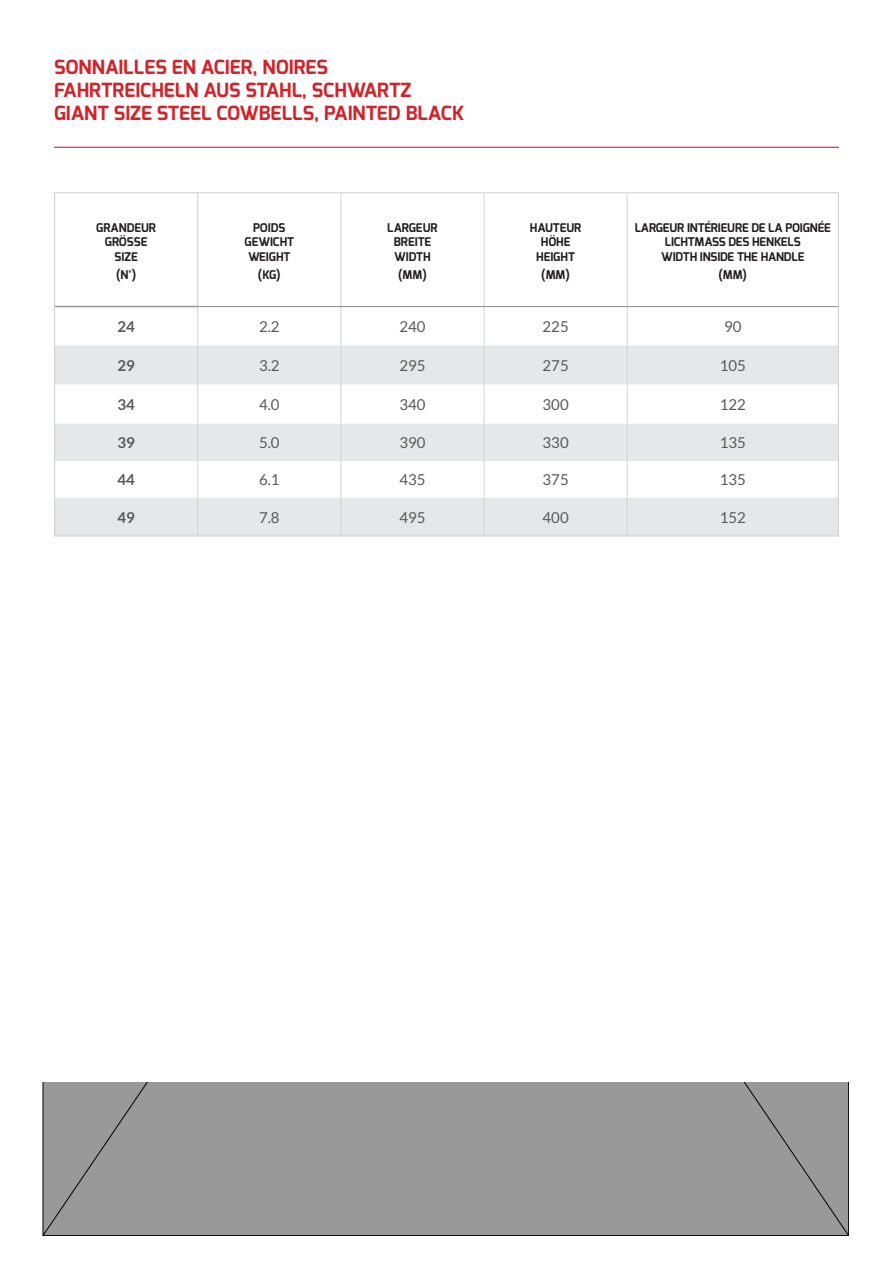
<style>
.page{position:relative;width:893px;height:1263px;background:#fff}
.page>*{position:absolute;margin:0;border:0;box-sizing:border-box;transform-origin:0 0}
.Style_de_paragraphe{font:700 19.5px "Exo";color:#d1232a}
.Style_de_paragraphe-2{font:15px "Lato";color:#57585a}
.Style_de_paragraphe-3{font:700 15px "Lato";color:#57585a}
.titre{font:700 12px "Exo";letter-spacing:-.01em;color:#231f20}
</style>
<div class="page">
<div style="left:43px;top:1082px;width:806px;height:153px;background:#999"></div>
<svg style="left:55px;top:307px;width:783px;height:38px"></svg>
<svg style="left:55px;top:345px;width:783px;height:190px;fill:#e6e7e9"></svg>
<hr style="left:54px;top:192px;width:144px;height:1px;background:#d1d2d4">
<hr style="left:54px;top:193px;width:1px;height:113px;background:#d1d2d4">
<hr style="left:54px;top:306px;width:1px;height:39px;background:#d1d2d4">
<hr style="left:838px;top:306px;width:1px;height:39px;background:#d1d2d4">
<hr style="left:54px;top:345px;width:1px;height:40px;background:#d1d2d4">
<hr style="left:838px;top:345px;width:1px;height:40px;background:#d1d2d4">
<hr style="left:54px;top:385px;width:1px;height:39px;background:#d1d2d4">
<hr style="left:838px;top:385px;width:1px;height:39px;background:#d1d2d4">
<hr style="left:54px;top:424px;width:1px;height:37px;background:#d1d2d4">
<hr style="left:838px;top:424px;width:1px;height:37px;background:#d1d2d4">
<hr style="left:54px;top:461px;width:1px;height:37px;background:#d1d2d4">
<hr style="left:838px;top:461px;width:1px;height:37px;background:#d1d2d4">
<hr style="left:54px;top:498px;width:1px;height:37px;background:#d1d2d4">
<hr style="left:838px;top:498px;width:1px;height:37px;background:#d1d2d4">
<hr style="left:54px;top:535px;width:144px;height:1px;background:#d1d2d4">
<hr style="left:198px;top:535px;width:143px;height:1px;background:#d1d2d4">
<hr style="left:341px;top:535px;width:143px;height:1px;background:#d1d2d4">
<hr style="left:484px;top:535px;width:143px;height:1px;background:#d1d2d4">
<hr style="left:627px;top:535px;width:212px;height:1px;background:#d1d2d4">
<hr style="left:340px;top:193px;width:1px;height:113px;background:#d1d2d4">
<hr style="left:484px;top:193px;width:1px;height:113px;background:#d1d2d4">
<hr style="left:627px;top:193px;width:1px;height:113px;background:#d1d2d4">
<hr style="left:197px;top:307px;width:1px;height:38px;background:#d1d2d4">
<hr style="left:340px;top:307px;width:1px;height:38px;background:#d1d2d4">
<hr style="left:484px;top:307px;width:1px;height:38px;background:#d1d2d4">
<hr style="left:627px;top:307px;width:1px;height:38px;background:#d1d2d4">
<hr style="left:197px;top:345px;width:1px;height:40px;background:#d1d2d4">
<hr style="left:340px;top:345px;width:1px;height:40px;background:#d1d2d4">
<hr style="left:484px;top:345px;width:1px;height:40px;background:#d1d2d4">
<hr style="left:627px;top:345px;width:1px;height:40px;background:#d1d2d4">
<hr style="left:197px;top:385px;width:1px;height:39px;background:#d1d2d4">
<hr style="left:340px;top:385px;width:1px;height:39px;background:#d1d2d4">
<hr style="left:484px;top:385px;width:1px;height:39px;background:#d1d2d4">
<hr style="left:627px;top:385px;width:1px;height:39px;background:#d1d2d4">
<hr style="left:197px;top:424px;width:1px;height:37px;background:#d1d2d4">
<hr style="left:340px;top:424px;width:1px;height:37px;background:#d1d2d4">
<hr style="left:484px;top:424px;width:1px;height:37px;background:#d1d2d4">
<hr style="left:627px;top:424px;width:1px;height:37px;background:#d1d2d4">
<hr style="left:197px;top:461px;width:1px;height:37px;background:#d1d2d4">
<hr style="left:340px;top:461px;width:1px;height:37px;background:#d1d2d4">
<hr style="left:484px;top:461px;width:1px;height:37px;background:#d1d2d4">
<hr style="left:627px;top:461px;width:1px;height:37px;background:#d1d2d4">
<hr style="left:197px;top:498px;width:1px;height:37px;background:#d1d2d4">
<hr style="left:340px;top:498px;width:1px;height:37px;background:#d1d2d4">
<hr style="left:484px;top:498px;width:1px;height:37px;background:#d1d2d4">
<hr style="left:627px;top:498px;width:1px;height:37px;background:#d1d2d4">
<hr style="left:55px;top:306px;width:143px;height:1px;background:#939598">
<hr style="left:198px;top:192px;width:143px;height:1px;background:#d1d2d4">
<hr style="left:197px;top:193px;width:1px;height:113px;background:#d1d2d4">
<hr style="left:341px;top:192px;width:143px;height:1px;background:#d1d2d4">
<hr style="left:484px;top:192px;width:143px;height:1px;background:#d1d2d4">
<hr style="left:627px;top:192px;width:212px;height:1px;background:#d1d2d4">
<hr style="left:838px;top:193px;width:1px;height:113px;background:#d1d2d4">
<hr style="left:198px;top:306px;width:143px;height:1px;background:#939598">
<hr style="left:341px;top:306px;width:143px;height:1px;background:#939598">
<hr style="left:484px;top:306px;width:143px;height:1px;background:#939598">
<hr style="left:627px;top:306px;width:211px;height:1px;background:#939598">
<hr style="left:54px;top:147px;width:785px;height:1px;background:#d1232a">
<p class="Style_de_paragraphe" style="left:54px;top:54px;width:276px">SONNAILLES EN ACIER, NOIRES</p>
<p class="Style_de_paragraphe" style="left:54px;top:77px;width:359px">FAHRTREICHELN AUS STAHL, SCHWARTZ</p>
<p class="Style_de_paragraphe" style="left:54px;top:101px;width:412px">GIANT SIZE STEEL COWBELLS, PAINTED BLACK</p>
<p class="titre" style="left:96px;top:220px;width:61px">GRANDEUR</p>
<p class="titre" style="left:105px;top:234px;width:44px">GRÖSSE</p>
<p class="titre" style="left:115px;top:249px;width:25px">SIZE</p>
<p class="titre" style="left:116px;top:267px;width:22px">(N°)</p>
<p class="titre" style="left:253px;top:220px;width:34px">POIDS</p>
<p class="titre" style="left:244px;top:234px;width:51px">GEWICHT</p>
<p class="titre" style="left:248px;top:249px;width:44px">WEIGHT</p>
<p class="titre" style="left:258px;top:267px;width:24px">(KG)</p>
<p class="titre" style="left:387px;top:220px;width:52px">LARGEUR</p>
<p class="titre" style="left:394px;top:234px;width:39px">BREITE</p>
<p class="titre" style="left:394px;top:249px;width:38px">WIDTH</p>
<p class="titre" style="left:398px;top:267px;width:30px">(MM)</p>
<p class="titre" style="left:530px;top:220px;width:53px">HAUTEUR</p>
<p class="titre" style="left:541px;top:234px;width:31px">HÖHE</p>
<p class="titre" style="left:536px;top:249px;width:40px">HEIGHT</p>
<p class="titre" style="left:541px;top:267px;width:30px">(MM)</p>
<p class="titre" style="left:635px;top:220px;width:198px">LARGEUR INTÉRIEURE DE LA POIGNÉE</p>
<p class="titre" style="left:665px;top:234px;width:137px">LICHTMASS DES HENKELS</p>
<p class="titre" style="left:661px;top:249px;width:145px">WIDTH INSIDE THE HANDLE</p>
<p class="titre" style="left:719px;top:267px;width:30px">(MM)</p>
<p class="Style_de_paragraphe-3" style="left:117px;top:318px;width:19px">24</p>
<p class="Style_de_paragraphe-2" style="left:259px;top:318px;width:22px">2.2</p>
<p class="Style_de_paragraphe-2" style="left:399px;top:318px;width:28px">240</p>
<p class="Style_de_paragraphe-2" style="left:543px;top:318px;width:28px">225</p>
<p class="Style_de_paragraphe-2" style="left:724px;top:318px;width:19px">90</p>
<p class="Style_de_paragraphe-3" style="left:117px;top:357px;width:19px">29</p>
<p class="Style_de_paragraphe-2" style="left:259px;top:357px;width:22px">3.2</p>
<p class="Style_de_paragraphe-2" style="left:399px;top:357px;width:28px">295</p>
<p class="Style_de_paragraphe-2" style="left:543px;top:357px;width:28px">275</p>
<p class="Style_de_paragraphe-2" style="left:720px;top:357px;width:28px">105</p>
<p class="Style_de_paragraphe-3" style="left:117px;top:396px;width:19px">34</p>
<p class="Style_de_paragraphe-2" style="left:259px;top:396px;width:22px">4.0</p>
<p class="Style_de_paragraphe-2" style="left:399px;top:396px;width:28px">340</p>
<p class="Style_de_paragraphe-2" style="left:543px;top:396px;width:28px">300</p>
<p class="Style_de_paragraphe-2" style="left:720px;top:396px;width:28px">122</p>
<p class="Style_de_paragraphe-3" style="left:117px;top:434px;width:19px">39</p>
<p class="Style_de_paragraphe-2" style="left:259px;top:435px;width:22px">5.0</p>
<p class="Style_de_paragraphe-2" style="left:399px;top:435px;width:28px">390</p>
<p class="Style_de_paragraphe-2" style="left:543px;top:435px;width:28px">330</p>
<p class="Style_de_paragraphe-2" style="left:720px;top:435px;width:28px">135</p>
<p class="Style_de_paragraphe-3" style="left:117px;top:471px;width:19px">44</p>
<p class="Style_de_paragraphe-2" style="left:259px;top:472px;width:22px">6.1</p>
<p class="Style_de_paragraphe-2" style="left:399px;top:472px;width:28px">435</p>
<p class="Style_de_paragraphe-2" style="left:543px;top:472px;width:28px">375</p>
<p class="Style_de_paragraphe-2" style="left:720px;top:472px;width:28px">135</p>
<p class="Style_de_paragraphe-3" style="left:117px;top:509px;width:19px">49</p>
<p class="Style_de_paragraphe-2" style="left:259px;top:509px;width:22px">7.8</p>
<p class="Style_de_paragraphe-2" style="left:399px;top:509px;width:28px">495</p>
<p class="Style_de_paragraphe-2" style="left:543px;top:509px;width:28px">400</p>
<p class="Style_de_paragraphe-2" style="left:720px;top:509px;width:28px">152</p>
</div>
